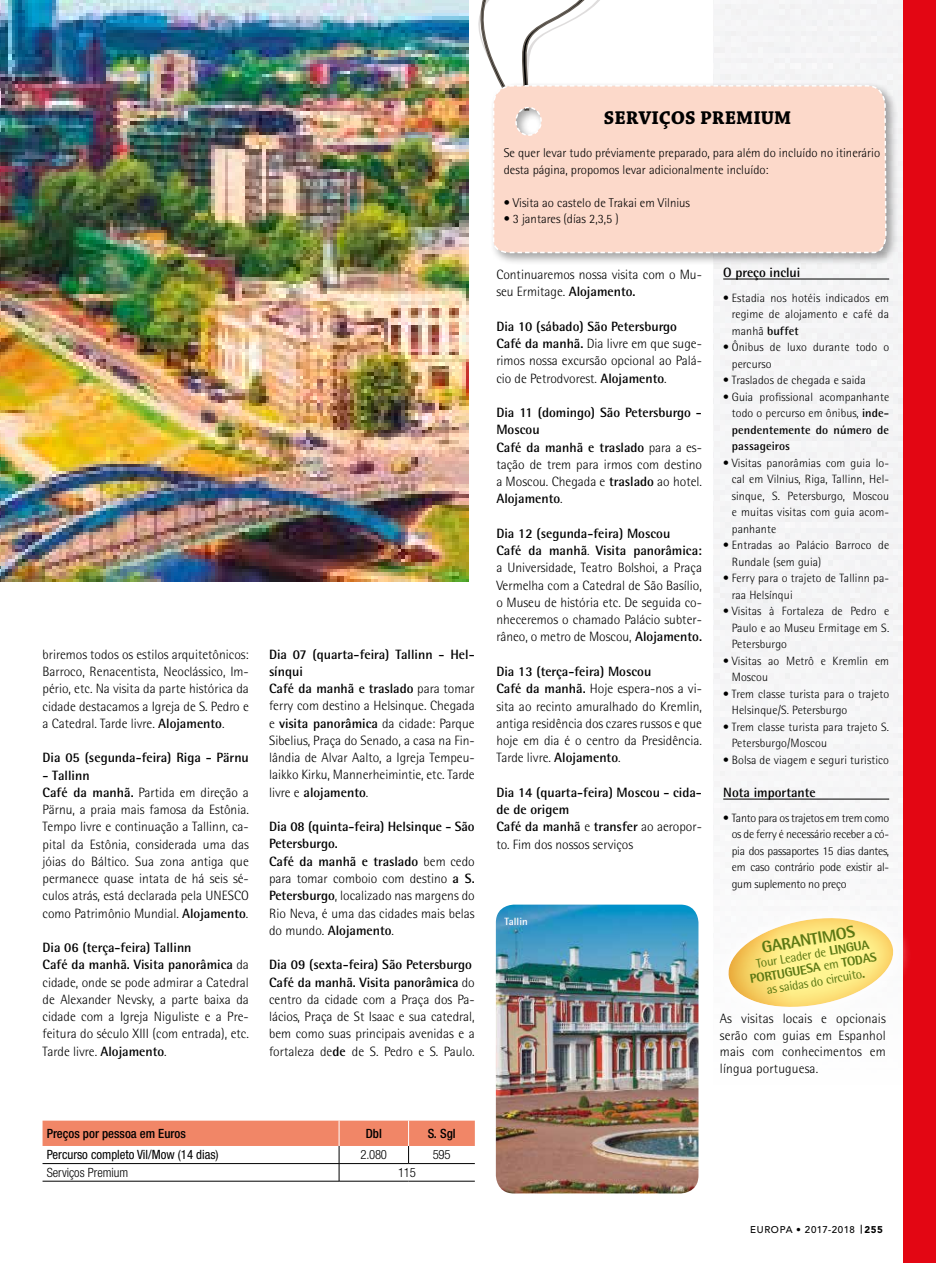
<style>
.page{position:relative;width:936px;height:1263px;background:#fff}
.page>*{position:absolute;margin:0;border:0;box-sizing:border-box;transform-origin:0 0}
.t1{font:700 19.5px "Chaparral Pro";color:#000}
.t2{font:800 16.5px "Rotis Semi Sans Std";color:#5b7813}
.t3{font:300 13.5px/17.2px "Rotis Semi Sans Std";color:#000}
.t4{font:700 13.5px/17.2px "Rotis Semi Sans Std";color:#000}
.t5{font:300 12.75px/16.5px "Rotis Semi Sans Std";color:#000}
.t6{font:12.75px/13.8px "Rotis Semi Sans Std";color:#5b7813;text-align:center}
.t7{font:condensed 12.75px "Helvetica Neue LT Std";color:#000}
.t8{font:500 condensed 12.75px "Helvetica Neue LT Std";color:#000}
.t9{font:300 condensed 12.75px "Helvetica Neue LT Std";color:#000}
.t10{font:300 12px/16.5px "Rotis Semi Sans Std";letter-spacing:.01em;color:#000}
.t11{font:700 10.5px "Rotis Semi Sans Std";color:#fff}
.t12{font:500 9.75px "Avenir LT Std";letter-spacing:.06em;color:#000}
.s1{font-weight:700}
.s2{font-weight:300}
.s3{font-weight:800}
.s4{font-weight:900}
</style>
<div class="page">
<img style="left:713px;top:0;width:189px;height:1234px">
<div style="left:902px;top:0;width:33px;height:1263px;background:#e30613"></div>
<hr style="left:723px;top:279px;width:166px;height:1px;background:#000">
<hr style="left:723px;top:799px;width:166px;height:1px;background:#000">
<img style="left:0;top:0;width:469px;height:582px">
<hr style="left:43px;top:1181px;width:296px;height:1px;background:#000">
<hr style="left:339px;top:1181px;width:69px;height:1px;background:#000">
<hr style="left:408px;top:1181px;width:67px;height:1px;background:#000">
<svg style="left:43px;top:1121px;width:432px;height:60px"></svg>
<img style="left:496px;top:905px;width:202px;height:288px">
<div style="left:489px;top:82px;width:409px;height:183px;background:#000;opacity:.36"></div>
<svg style="left:492px;top:84px;width:395px;height:170px;background:#f7d8cb"></svg>
<svg style="left:454px;top:0;width:407px;height:236px"></svg>
<svg style="left:698px;top:883px;width:210px;height:159px"></svg>
<p class="t3" style="left:43px;top:646px;width:208px;text-align:justify">briremos todos os estilos arquitetônicos:<br>Barroco, Renacentista, Neoclássico, Im&shy;pério, etc. Na visita da parte histórica da cidade destacamos a Igreja de S. Pedro e a Catedral. Tarde livre. <span class="s1">Alojamento</span>.</p>
<p class="t4" style="left:43px;top:749px;width:208px">Dia 05 (segunda-feira) Riga - Pärnu</p>
<p class="t3" style="left:43px;top:766px;width:208px"><span class="s1">- Tallinn<br>Café da manhã.</span> Partida em direção a Pärnu, a praia mais famosa da Estônia.<br>Tempo livre e continuação a Tallinn, ca&shy;pital da Estônia, considerada uma das jóias do Báltico. Sua zona antiga que permanece quase intata de há seis sé&shy;culos atrás, está declarada pela UNESCO como Patrimônio Mundial. <span class="s1">Alojamento</span>.</p>
<p class="t3" style="left:43px;top:939px;width:208px"><span class="s1">Dia 06 (terça-feira) Tallinn<br>Café da manhã. Visita panorâmica</span> da cidade, onde se pode admirar a Catedral de Alexander Nevsky, a parte baixa da cidade com a Igreja Niguliste e a Pre&shy;feitura do século XIII (com entrada), etc.<br>Tarde livre. <span class="s1">Alojamento</span>.</p>
<p class="t3" style="left:269px;top:645px;width:207px"><span class="s1">Dia 07 (quarta-feira) Tallinn - Hel&shy;sínqui<br>Café da manhã e traslado</span> para tomar ferry com destino a Helsinque. Chegada e <span class="s1">visita panorâmica</span> da cidade: Parque Sibelius, Praça do Senado, a casa na Fin&shy;lândia de Alvar Aalto, a Igreja Tempeu&shy;laikko Kirku, Mannerheimintie, etc. Tarde livre e <span class="s1">alojamento</span>.</p>
<p class="t3" style="left:269px;top:818px;width:207px"><span class="s1">Dia 08 (quinta-feira) Helsinque - São<br>Petersburgo.<br>Café da manhã e traslado</span> bem cedo para tomar comboio com destino <span class="s1">a S.<br>Petersburgo</span>, localizado nas margens do<br>Rio Neva, é uma das cidades mais belas do mundo. <span class="s1">Alojamento</span>.</p>
<p class="t3" style="left:269px;top:956px;width:207px"><span class="s1">Dia 09 (sexta-feira) São Petersburgo Café da manhã. Visita panorâmica</span> do centro da cidade com a Praça dos Pa&shy;lácios, Praça de St Isaac e sua catedral, bem como suas principais avenidas e a fortaleza de<span class="s1">de</span> de S. Pedro e S. Paulo.</p>
<p class="t8" style="left:47px;top:1126px;width:141px">Preços por pessoa em Euros</p>
<p class="t8" style="left:366px;top:1126px;width:18px">Dbl</p>
<p class="t8" style="left:427px;top:1126px;width:29px">S. Sgl</p>
<p class="t7" style="left:47px;top:1147px;width:173px">Percurso completo Vil/Mow (14 dias)</p>
<p class="t9" style="left:360px;top:1147px;width:28px">2.080</p>
<p class="t9" style="left:433px;top:1147px;width:19px">595</p>
<p class="t9" style="left:47px;top:1165px;width:83px">Serviços Premium</p>
<p class="t9" style="left:398px;top:1165px;width:19px">115</p>
<h1 class="t1" style="left:604px;top:106px;width:189px">SERVIÇOS PREMIUM</h1>
<p class="t5" style="left:503px;top:145px;width:378px">Se quer levar tudo préviamente preparado, para além do incluído no itinerário desta página, propomos levar adicionalmente incluído:</p>
<p class="t5" style="left:503px;top:194px;width:188px">• Visita ao castelo de Trakai em Vilnius</p>
<p class="t5" style="left:503px;top:211px;width:117px">• 3 jantares (días 2,3,5 )</p>
<p class="t3" style="left:496px;top:266px;width:207px">Continuaremos nossa visita com o Mu&shy;seu Ermitage. <span class="s1">Alojamento.</span></p>
<p class="t3" style="left:496px;top:318px;width:207px"><span class="s1">Dia 10 (sábado) São Petersburgo Café da manhã.</span> Dia livre em que suge&shy;rimos nossa excursão opcional ao Palá&shy;cio de Petrodvorest. <span class="s1">Alojamento</span>.</p>
<p class="t4" style="left:496px;top:404px;width:207px">Dia 11 (domingo) São Petersburgo -<br>Moscou<br>Café da manhã e traslado <span class="s2">para a es&shy;tação de trem para irmos com destino a Moscou. Chegada e</span> traslado <span class="s2">ao hotel.<br></span>Alojamento<span class="s2">.</span></p>
<p class="t3" style="left:496px;top:525px;width:207px"><span class="s1">Dia 12 (segunda-feira) Moscou<br>Café da manhã</span>. <span class="s1">Visita panorâmica: </span>a Universidade, Teatro Bolshoi, a Praça Vermelha com a Catedral de São Basílio, o Museu de história etc. De seguida co&shy;nheceremos o chamado Palácio subter&shy;râneo, o metro de Moscou, <span class="s1">Alojamento.</span></p>
<p class="t3" style="left:496px;top:663px;width:207px"><span class="s1">Dia 13 (terça-feira) Moscou<br>Café da manhã.</span> Hoje espera-nos a vi&shy;sita ao recinto amuralhado do Kremlin, antiga residência dos czares russos e que hoje em dia é o centro da Presidência.<br>Tarde livre. <span class="s1">Alojamento</span>.</p>
<p class="t4" style="left:496px;top:783px;width:207px">Dia 14 (quarta-feira) Moscou - cida&shy;de de origem<br>Café da manhã <span class="s2">e</span> transfer <span class="s2">ao aeropor&shy;to. Fim dos nossos serviços</span></p>
<p class="t11" style="left:504px;top:915px;width:25px">Tallin</p>
<p class="t4" style="left:723px;top:263px;width:79px">O preço inclui</p>
<p class="t10" style="left:731px;top:289px;width:159px;text-align:justify;text-indent:-9px">• Estadia nos hotéis indicados em regime de alojamento e café da manhã <span class="s1">buffet</span></p>
<p class="t10" style="left:731px;top:339px;width:159px;text-indent:-9px">• Ônibus de luxo durante todo o percurso</p>
<p class="t10" style="left:723px;top:372px;width:144px">• Traslados de chegada e saida</p>
<p class="t10" style="left:731px;top:388px;width:159px;text-align:justify;text-indent:-9px">• Guia profissional acompanhante todo o percurso em ônibus, <span class="s1">inde&shy;pendentemente do número de passageiros</span></p>
<p class="t10" style="left:731px;top:454px;width:159px;text-align:justify;text-indent:-9px">• Visitas panorâmias com guia lo&shy;cal em Vilnius, Riga, Tallinn, Hel&shy;sinque, S. Petersburgo, Moscou e muitas visitas com guia acom&shy;panhante</p>
<p class="t10" style="left:731px;top:537px;width:159px;text-indent:-9px">• Entradas ao Palácio Barroco de<br>Rundale (sem guia)</p>
<p class="t10" style="left:731px;top:570px;width:159px;text-indent:-9px">• Ferry para o trajeto de Tallinn pa&shy;raa Helsínqui</p>
<p class="t10" style="left:731px;top:603px;width:159px;text-align:justify;text-indent:-9px">• Visitas à Fortaleza de Pedro e Paulo e ao Museu Ermitage em S.<br>Petersburgo</p>
<p class="t10" style="left:731px;top:652px;width:159px;text-indent:-9px">• Visitas ao Metrô e Kremlin em<br>Moscou</p>
<p class="t10" style="left:731px;top:685px;width:159px;text-indent:-9px">• Trem classe turista para o trajeto<br>Helsinque/S. Petersburgo</p>
<p class="t10" style="left:731px;top:718px;width:159px;text-indent:-9px">• Trem classe turista para trajeto S.<br>Petersburgo/Moscou</p>
<p class="t10" style="left:723px;top:751px;width:167px">• Bolsa de viagem e seguri turistico</p>
<p class="t4" style="left:723px;top:783px;width:94px">Nota importante</p>
<p class="t10" style="left:731px;top:809px;width:159px;text-align:justify;text-indent:-9px">• Tanto para os trajetos em trem como os de ferry é necessário receber a có&shy;pia dos passaportes 15 dias dantes, em caso contrário pode existir al&shy;gum suplemento no preço</p>
<p class="t2" style="left:760px;top:937px;width:96px;rotate:-10deg">GARANTIMOS</p>
<p class="t6" style="left:746px;top:958px;width:130px;rotate:-10deg">Tour Leader de <span class="s3">LINGUA<br>PORTUGUESA</span> em <span class="s3">TODAS </span>as saídas do circuito<span class="s3">.</span></p>
<p class="t3" style="left:719px;top:1010px;width:167px;line-height:16.5px;text-align:justify">As visitas locais e opcionais serão com guias em Espanhol mais com conhecimentos em língua portuguesa.</p>
<p class="t12" style="left:750px;top:1224px;width:134px">EUROPA • 2017-2018 <span class="s4">255</span></p>
</div>
